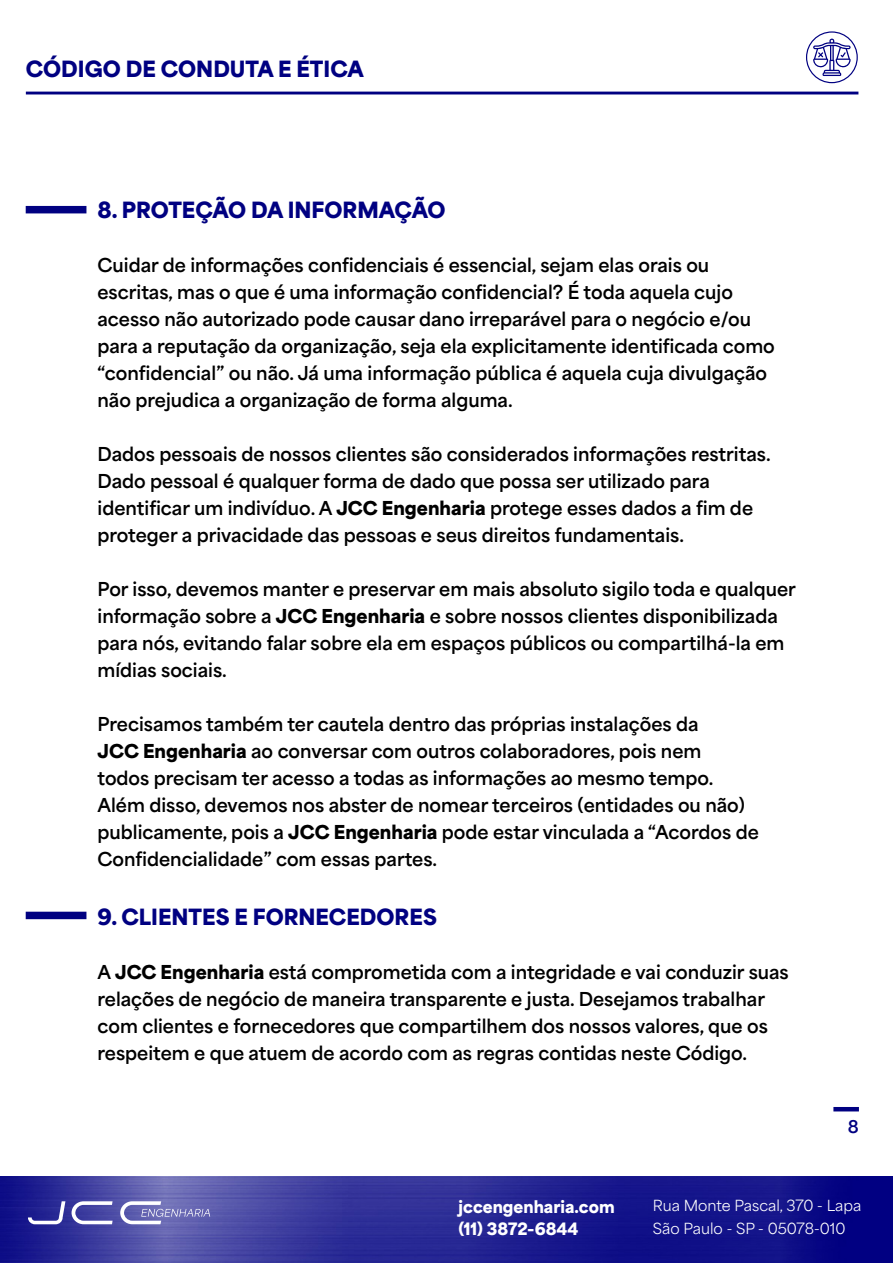
<style>
.page{position:relative;width:893px;height:1263px;background:#fff}
.page>*{position:absolute;margin:0;border:0;box-sizing:border-box;transform-origin:0 0}
.t1{font:900 21px "Area Normal";color:#000081}
.t2{font:700 18px/27px "Area Normal";color:#000}
.t3{font:700 16.5px "Area Normal";color:#000081}
.t4{font:900 16.05px/22.4px "Area Normal";color:#fff}
.t5{font:14.4px/22.4px "Area Normal";color:#fff}
.s1{font-weight:900}
</style>
<div class="page">
<hr style="left:26px;top:92px;width:832px;height:2px;background:#000081">
<img style="left:0;top:1176px;width:893px;height:86px">
<svg style="left:28px;top:1201px;width:37px;height:23px"></svg>
<svg style="left:72px;top:1201px;width:41px;height:23px"></svg>
<svg style="left:120px;top:1201px;width:90px;height:23px;background:#8787c2"></svg>
<div style="left:806px;top:31px;width:52px;height:52px;border:1px solid #000081;border-radius:50%"></div>
<hr style="left:833px;top:1107px;width:26px;height:4px;background:#000081">
<svg style="left:813px;top:39px;width:38px;height:37px"></svg>
<div style="left:26px;top:206px;width:60px;height:7px;background:#000081"></div>
<div style="left:26px;top:912px;width:60px;height:7px;background:#000081"></div>
<p class="t1" style="left:26px;top:50px;width:339px">CÓDIGO DE CONDUTA E ÉTICA</p>
<p class="t1" style="left:98px;top:191px;width:350px">8. PROTEÇÃO DA INFORMAÇÃO</p>
<p class="t2" style="left:98px;top:250px;width:679px">Cuidar de informações confidenciais é essencial, sejam elas orais ou escritas, mas o que é uma informação confidencial? É toda aquela cujo acesso não autorizado pode causar dano irreparável para o negócio e/ou para a reputação da organização, seja ela explicitamente identificada como “confidencial” ou não. Já uma informação pública é aquela cuja divulgação não prejudica a organização de forma alguma.</p>
<p class="t2" style="left:98px;top:439px;width:675px">Dados pessoais de nossos clientes são considerados informações restritas.<br>Dado pessoal é qualquer forma de dado que possa ser utilizado para identificar um indivíduo. A <span class="s1">JCC Engenharia</span> protege esses dados a fim de proteger a privacidade das pessoas e seus direitos fundamentais.</p>
<p class="t2" style="left:98px;top:574px;width:700px">Por isso, devemos manter e preservar em mais absoluto sigilo toda e qualquer informação sobre a <span class="s1">JCC Engenharia</span> e sobre nossos clientes disponibilizada para nós, evitando falar sobre ela em espaços públicos ou compartilhá-la em mídias sociais.</p>
<p class="t2" style="left:98px;top:709px;width:663px">Precisamos também ter cautela dentro das próprias instalações da<br><span class="s1">JCC Engenharia</span> ao conversar com outros colaboradores, pois nem<br>todos precisam ter acesso a todas as informações ao mesmo tempo.<br>Além disso, devemos nos abster de nomear terceiros (entidades ou não) publicamente, pois a <span class="s1">JCC Engenharia</span> pode estar vinculada a “Acordos de Confidencialidade” com essas partes.</p>
<p class="t1" style="left:98px;top:897px;width:341px">9. CLIENTES E FORNECEDORES</p>
<p class="t2" style="left:98px;top:956px;width:693px">A <span class="s1">JCC Engenharia</span> está comprometida com a integridade e vai conduzir suas relações de negócio de maneira transparente e justa. Desejamos trabalhar com clientes e fornecedores que compartilhem dos nossos valores, que os respeitem e que atuem de acordo com as regras contidas neste Código.</p>
<p class="t3" style="left:848px;top:1111px;width:12px">8</p>
<p class="t4" style="left:459px;top:1194px;width:158px">jccengenharia.com (11) 3872-6844</p>
<p class="t5" style="left:653px;top:1193px;width:210px">Rua Monte Pascal, 370 - Lapa<br>São Paulo - SP - 05078-010</p>
</div>
